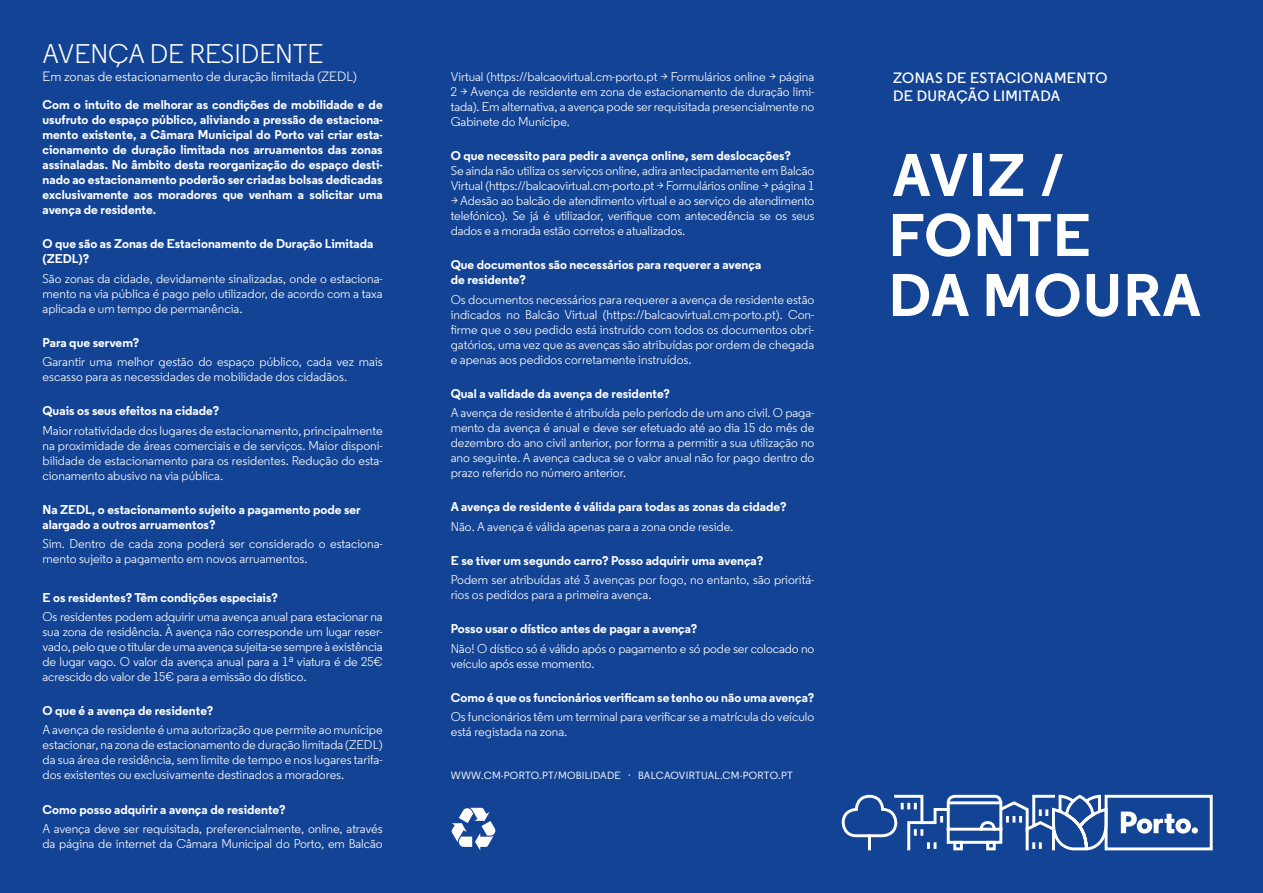
<style>
.page{position:relative;width:1263px;height:893px;background:#134395}
.page>*{position:absolute;margin:0;border:0;box-sizing:border-box;transform-origin:0 0}
.t1{font:700 60px/60px "Regular";letter-spacing:.02em;color:#fff}
.t2{font:27px "Regular";color:#fff}
.t3{font:600 15px/18px "Regular";letter-spacing:.025em;color:#fff}
.t4{font:13.5px "Regular";color:#fff}
.t5{font:12.75px/15px "Regular";color:#fff;text-align:justify}
.t6{font:700 12.75px/15px "Regular";color:#fff}
.t7{font:500 10.5px "Regular";letter-spacing:.025em;color:#fff}
</style>
<div class="page">
<div style="left:1105px;top:795px;width:108px;height:55px;border:3px solid #fff"></div>
<svg style="left:1121px;top:812px;width:70px;height:22px"></svg>
<div style="left:1192px;top:827px;width:6px;height:7px;background:#fff;border-radius:50%"></div>
<svg style="left:841px;top:794px;width:268px;height:57px"></svg>
<svg style="left:452px;top:808px;width:43px;height:42px"></svg>
<h2 class="t2" style="left:43px;top:37px;width:282px">AVENÇA DE RESIDENTE</h2>
<p class="t4" style="left:43px;top:68px;width:316px">Em zonas de estacionamento de duração limitada (ZEDL)</p>
<p class="t5" style="left:451px;top:69px;width:365px">Virtual (https://balcaovirtual.cm-porto.pt &gt; Formulários online &gt; página 2 &gt; Avença de residente em zona de estacionamento de duração limi&shy;tada). Em alternativa, a avença pode ser requisitada presencialmente no Gabinete do Munícipe.</p>
<p class="t6" style="left:451px;top:148px;width:342px">O que necessito para pedir a avença online, sem deslocações?</p>
<p class="t5" style="left:451px;top:163px;width:365px">Se ainda não utiliza os serviços online, adira antecipadamente em Balcão Virtual (https://balcaovirtual.cm-porto.pt &gt; Formulários online &gt; página 1 &gt; Adesão ao balcão de atendimento virtual e ao serviço de atendimento telefónico). Se já é utilizador, verifique com antecedência se os seus dados e a morada estão corretos e atualizados.</p>
<p class="t6" style="left:451px;top:257px;width:312px">Que documentos são necessários para requerer a avença de residente?</p>
<p class="t5" style="left:451px;top:292px;width:365px">Os documentos necessários para requerer a avença de residente estão indicados no Balcão Virtual (https://balcaovirtual.cm-porto.pt). Con&shy;firme que o seu pedido está instruído com todos os documentos obri&shy;gatórios, uma vez que as avenças são atribuídas por ordem de chegada e apenas aos pedidos corretamente instruídos.</p>
<p class="t6" style="left:451px;top:386px;width:221px">Qual a validade da avença de residente?</p>
<p class="t5" style="left:451px;top:405px;width:365px">A avença de residente é atribuída pelo período de um ano civil. O paga&shy;mento da avença é anual e deve ser efetuado até ao dia 15 do mês de dezembro do ano civil anterior, por forma a permitir a sua utilização no ano seguinte. A avença caduca se o valor anual não for pago dentro do prazo referido no número anterior.</p>
<p class="t6" style="left:451px;top:499px;width:337px">A avença de residente é válida para todas as zonas da cidade?</p>
<p class="t5" style="left:451px;top:519px;width:284px">Não. A avença é válida apenas para a zona onde reside.</p>
<p class="t6" style="left:451px;top:553px;width:314px">E se tiver um segundo carro? Posso adquirir uma avença?</p>
<p class="t5" style="left:451px;top:572px;width:365px">Podem ser atribuídas até 3 avenças por fogo, no entanto, são prioritá&shy;rios os pedidos para a primeira avença.</p>
<p class="t6" style="left:451px;top:621px;width:248px">Posso usar o dístico antes de pagar a avença?</p>
<p class="t5" style="left:451px;top:641px;width:365px">Não! O dístico só é válido após o pagamento e só pode ser colocado no veículo após esse momento.</p>
<p class="t6" style="left:451px;top:690px;width:365px">Como é que os funcionários verificam se tenho ou não uma avença?</p>
<p class="t5" style="left:451px;top:709px;width:365px">Os funcionários têm um terminal para verificar se a matrícula do veículo está registada na zona.</p>
<p class="t6" style="left:43px;top:97px;width:342px;text-align:justify">Com o intuito de melhorar as condições de mobilidade e de usufruto do espaço público, aliviando a pressão de estaciona&shy;mento existente, a Câmara Municipal do Porto vai criar esta&shy;cionamento de duração limitada nos arruamentos das zonas assinaladas. No âmbito desta reorganização do espaço desti&shy;nado ao estacionamento poderão ser criadas bolsas dedicadas exclusivamente aos moradores que venham a solicitar uma avença de residente.</p>
<p class="t6" style="left:43px;top:236px;width:332px">O que são as Zonas de Estacionamento de Duração Limitada (ZEDL)?</p>
<p class="t5" style="left:43px;top:271px;width:342px">São zonas da cidade, devidamente sinalizadas, onde o estaciona&shy;mento na via pública é pago pelo utilizador, de acordo com a taxa aplicada e um tempo de permanência.</p>
<p class="t6" style="left:43px;top:335px;width:98px">Para que servem?</p>
<p class="t5" style="left:43px;top:354px;width:342px">Garantir uma melhor gestão do espaço público, cada vez mais escasso para as necessidades de mobilidade dos cidadãos.</p>
<p class="t6" style="left:43px;top:403px;width:178px">Quais os seus efeitos na cidade?</p>
<p class="t5" style="left:43px;top:423px;width:342px">Maior rotatividade dos lugares de estacionamento, principalmente na proximidade de áreas comerciais e de serviços. Maior disponi&shy;bilidade de estacionamento para os residentes. Redução do esta&shy;cionamento abusivo na via pública.</p>
<p class="t6" style="left:43px;top:502px;width:320px">Na ZEDL, o estacionamento sujeito a pagamento pode ser alargado a outros arruamentos?</p>
<p class="t5" style="left:43px;top:536px;width:342px">Sim. Dentro de cada zona poderá ser considerado o estaciona&shy;mento sujeito a pagamento em novos arruamentos.</p>
<p class="t6" style="left:43px;top:589px;width:237px">E os residentes? Têm condições especiais?</p>
<p class="t5" style="left:43px;top:609px;width:342px">Os residentes podem adquirir uma avença anual para estacionar na sua zona de residência. À avença não corresponde um lugar reser&shy;vado, pelo que o titular de uma avença sujeita-se sempre à existência de lugar vago. O valor da avença anual para a 1ª viatura é de 25€ acrescido do valor de 15€ para a emissão do dístico.</p>
<p class="t6" style="left:43px;top:703px;width:172px">O que é a avença de residente?</p>
<p class="t5" style="left:43px;top:722px;width:342px">A avença de residente é uma autorização que permite ao munícipe estacionar, na zona de estacionamento de duração limitada (ZEDL) da sua área de residência, sem limite de tempo e nos lugares tarifa&shy;dos existentes ou exclusivamente destinados a moradores.</p>
<p class="t6" style="left:43px;top:801px;width:245px">Como posso adquirir a avença de residente?</p>
<p class="t5" style="left:43px;top:821px;width:342px">A avença deve ser requisitada, preferencialmente, online, através da página de internet da Câmara Municipal do Porto, em Balcão</p>
<p class="t7" style="left:451px;top:769px;width:344px">WWW.CM-PORTO.PT/MOBILIDADE · BALCAOVIRTUAL.CM-PORTO.PT</p>
<p class="t3" style="left:893px;top:68px;width:216px">ZONAS DE ESTACIONAMENTO<br>DE DURAÇÃO LIMITADA</p>
<h1 class="t1" style="left:888px;top:144px;width:314px">AVIZ /<br>FONTE<br>DA MOURA</h1>
</div>
